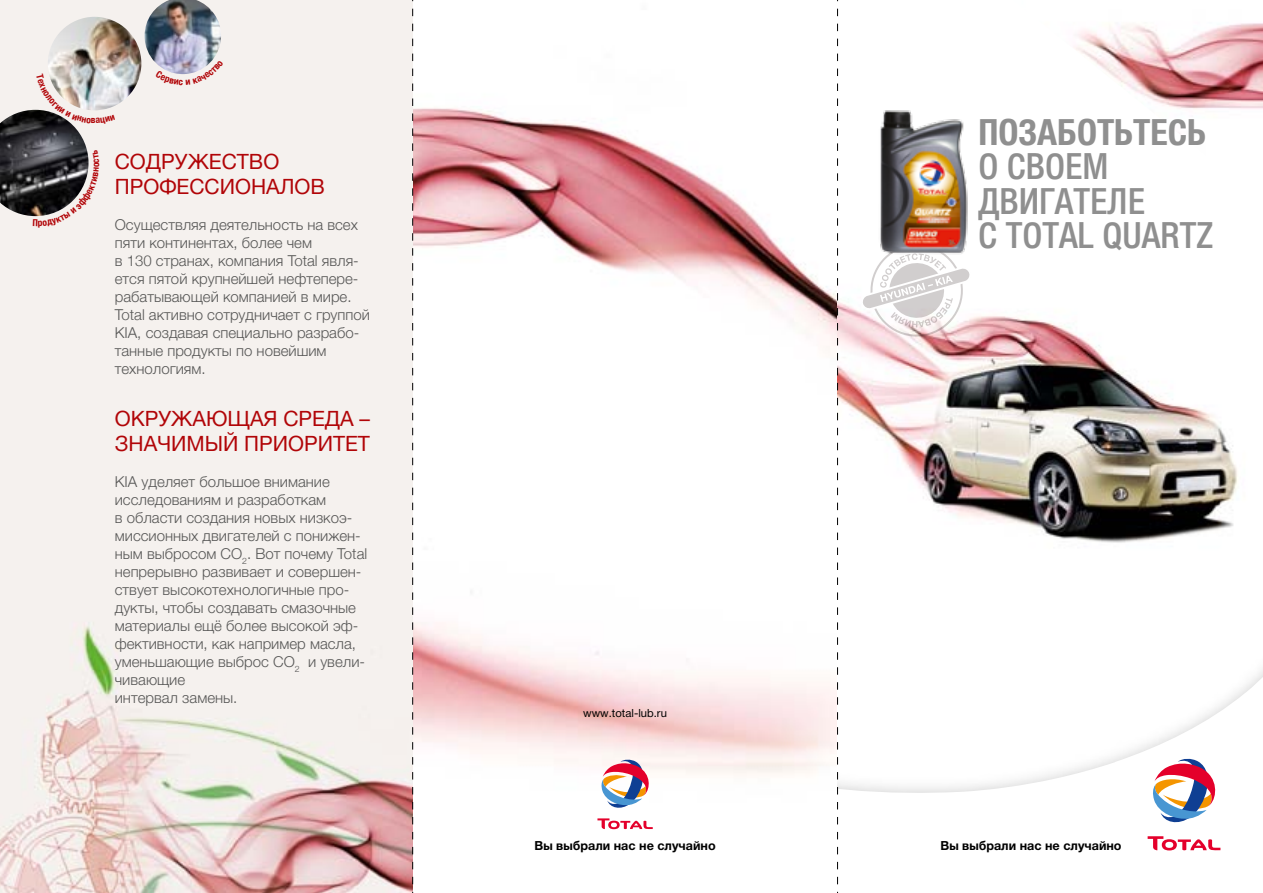
<style>
.page{position:relative;width:1263px;height:893px;background:#fff}
.page>*{position:absolute;margin:0;border:0;box-sizing:border-box;transform-origin:0 0}
.t1{font:500 condensed 36px/34.5px "Helvetica Neue LTCYR";color:#8f8f8f}
.t2{font:700 condensed 36px "Helvetica Neue LTCYR";color:#8f8f8f}
.t3{font:21px/25.2px "Helvetica Neue";color:#b10508}
.t4{font:300 15px/18px "Helvetica Neue";color:#565655}
.t5{font:700 12.6px "Helvetica Neue LTCYR";color:#000}
.t6{font:11.25px "Helvetica Neue LTCYR";color:#000}
</style>
<div class="page">
<img style="left:0;top:0;width:837px;height:893px">
<svg style="left:838px;top:608px;width:425px;height:285px"></svg>
<img style="left:838px;top:144px;width:400px;height:455px">
<svg style="left:860px;top:239px;width:112px;height:103px"></svg>
<svg style="left:1152px;top:758px;width:67px;height:68px"></svg>
<svg style="left:1147px;top:836px;width:73px;height:14px"></svg>
<svg style="left:601px;top:759px;width:50px;height:52px"></svg>
<svg style="left:597px;top:818px;width:56px;height:11px"></svg>
<img style="left:1013px;top:23px;width:250px;height:152px">
<img style="left:48px;top:17px;width:93px;height:93px;border-radius:47px">
<img style="left:145px;top:0;width:76px;height:74px">
<img style="left:869px;top:110px;width:104px;height:150px">
<svg style="left:837px;top:0;width:1px;height:893px"></svg>
<svg style="left:412px;top:0;width:1px;height:893px"></svg>
<svg style="left:0;top:74px;width:115px;height:153px;background:#999797"></svg>
<svg style="left:155px;top:60px;width:69px;height:25px;background:#dedbe2"></svg>
<h2 class="t3" style="left:115px;top:147px;width:212px">СОДРУЖЕСТВО<br>ПРОФЕССИОНАЛОВ</h2>
<p class="t4" style="left:115px;top:215px;width:257px">Осуществляя деятельность на всех пяти континентах, более чем<br>в 130 странах, компания Total явля&shy;ется пятой крупнейшей нефтепере&shy;рабатывающей компанией в мире.<br>Total активно сотрудничает с группой<br>KIA, создавая специально разрабо&shy;танные продукты по новейшим технологиям.</p>
<h2 class="t3" style="left:115px;top:404px;width:257px">ОКРУЖАЮЩАЯ СРЕДА –<br>ЗНАЧИМЫЙ ПРИОРИТЕТ</h2>
<p class="t4" style="left:115px;top:472px;width:254px">KIA уделяет большое внимание исследованиям и разработкам<br>в области создания новых низкоэ&shy;миссионных двигателей с понижен&shy;ным выбросом СО<sub>2</sub>. Вот почему Total непрерывно развивает и совершен&shy;ствует высокотехнологичные про&shy;дукты, чтобы создавать смазочные материалы ещё более высокой эф&shy;фективности, как например масла, уменьшающие выброс СО<sub>2</sub> и увели&shy;чивающие<br>интервал замены.</p>
<p class="t6" style="left:583px;top:706px;width:85px">www.total-lub.ru</p>
<h1 class="t2" style="left:978px;top:113px;width:229px">ПОЗАБОТЬТЕСЬ</h1>
<h1 class="t1" style="left:978px;top:150px;width:236px">О СВОЕМ<br>ДВИГАТЕЛЕ<br>С TOTAL QUARTZ</h1>
<p class="t5" style="left:534px;top:839px;width:183px">Вы выбрали нас не случайно</p>
<p class="t5" style="left:940px;top:839px;width:183px">Вы выбрали нас не случайно</p>
</div>
